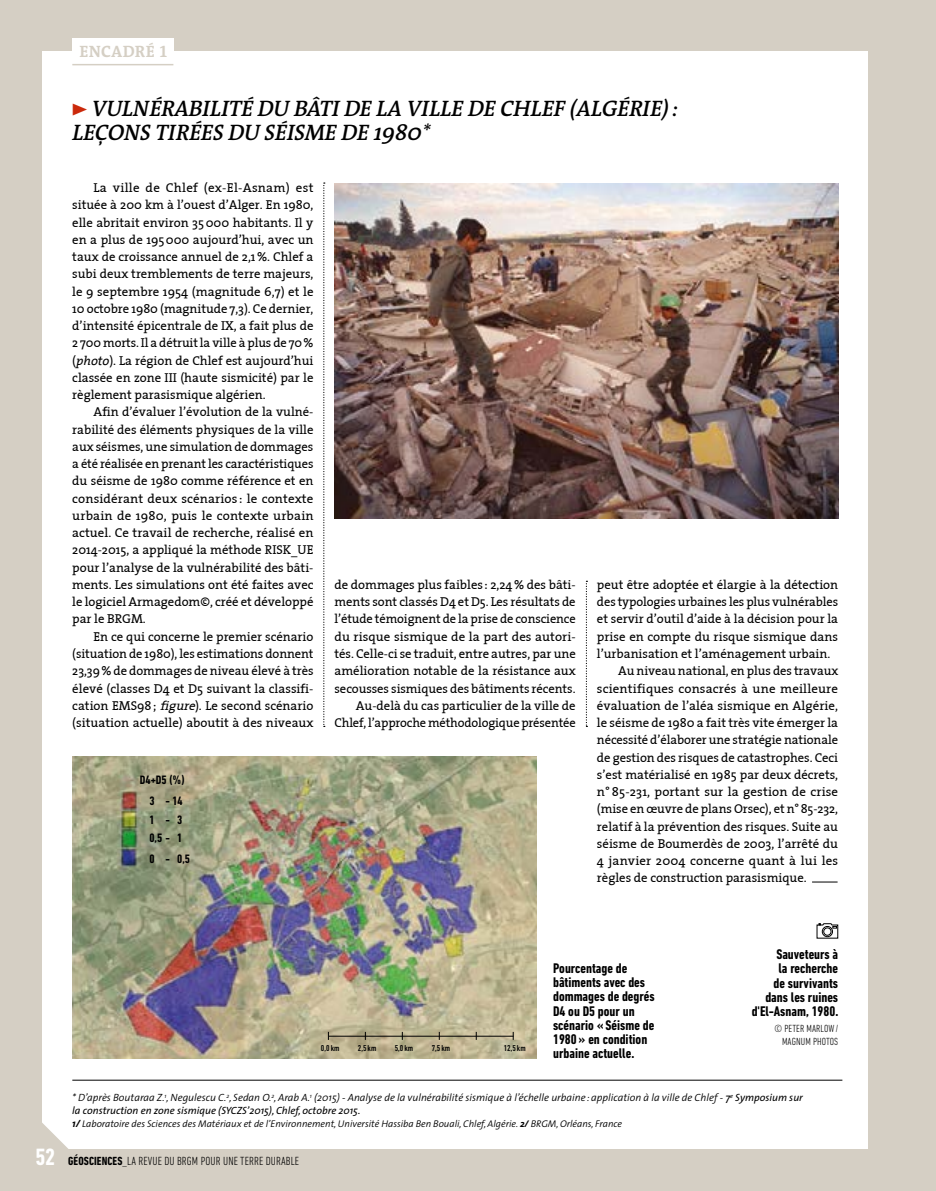
<style>
.page{position:relative;width:936px;height:1191px;background:#fff}
.page>*{position:absolute;margin:0;border:0;box-sizing:border-box;transform-origin:0 0}
.t1{font:italic 600 22.5px/24px "The Antiqua B6 i";letter-spacing:-.005em;color:#000}
.t2{font:16.5px "The Antiqua B7 c Bold Caps";letter-spacing:.02em;color:#d5cfc4}
.t3{font:700 condensed 14.25px/14.2px "DIN Next LT Pro";color:#000;text-align:right}
.t4{font:12.75px/17.2px "The Serif Plain";letter-spacing:-.005em;color:#000;text-align:justify}
.t5{font:700 condensed 12.45px/20.9px "DIN Next LT Pro";color:#000;text-align:right}
.t6{font:300 condensed 12px "DIN Next LT Pro";letter-spacing:.01em;color:#000}
.t7{font:italic 300 10.5px/12.8px "The Sans";color:#000}
.t8{font:300 condensed 10.5px/13.5px "DIN Next LT Pro";letter-spacing:.01em;color:#000;text-align:right}
.t9{font:italic 300 9.75px "The Sans";color:#000}
.t10{font:500 condensed 8.7px "DIN Next LT Pro";color:#000}
.s1{font-family:"The Sans Black Caps";font-weight:400;font-style:normal;color:#cb290b}
.s2{font-family:"The Serif";font-style:italic}
.s3{font-style:italic}
.s4{font-weight:400}
.s5{font-weight:700;font-size:10.5px}
.s6{font-weight:700}
.s7{font-weight:700;font-size:24px;color:#fff}
</style>
<div class="page">
<div style="left:0;top:0;width:935px;height:1191px;background:#d5cfc4"></div>
<div style="left:43px;top:51px;width:824px;height:1097px;background:#fff"></div>
<svg style="left:323px;top:182px;width:2px;height:545px"></svg>
<svg style="left:585px;top:581px;width:2px;height:146px"></svg>
<img style="left:334px;top:184px;width:504px;height:334px">
<hr style="left:72px;top:1080px;width:770px;height:1px;background:#000">
<svg style="left:42px;top:1119px;width:34px;height:30px"></svg>
<svg style="left:816px;top:923px;width:22px;height:16px"></svg>
<div style="left:72px;top:38px;width:101px;height:28px;background:#fff"></div>
<hr style="left:72px;top:64px;width:101px;height:1px;background:#d5cfc4">
<img style="left:72px;top:756px;width:464px;height:302px">
<hr style="left:329px;top:1035px;width:184px;height:1px;background:#000">
<svg style="left:812px;top:881px;width:25px;height:1px"></svg>
<p class="t2" style="left:79px;top:43px;width:90px">ENCADRÉ 1</p>
<h1 class="t1" style="left:72px;top:97px;width:607px"><span class="s1">&gt;</span> VULNÉRABILITÉ DU BÂTI DE LA VILLE DE CHLEF (ALGÉRIE):<br>LEÇONS TIRÉES DU SÉISME DE 1980*</h1>
<p class="t4" style="left:72px;top:179px;width:243px;text-indent:21px">La ville de Chlef (ex-El-Asnam) est située à 200 km à l’ouest d’Alger. En 1980, elle abritait environ 35000 habitants. Il y en a plus de 195000 aujourd’hui, avec un taux de croissance annuel de 2,1%. Chlef a subi deux tremblements de terre majeurs, le 9 septembre 1954 (magnitude 6,7) et le 10 octobre 1980 (magnitude 7,3). Ce dernier, d’intensité épicentrale de IX, a fait plus de 2 700 morts. Il a détruit la ville à plus de 70% (<span class="s2">photo</span>). La région de Chlef est aujourd’hui classée en zone III (haute sismicité) par le règlement parasismique algérien.</p>
<p class="t4" style="left:72px;top:403px;width:243px;text-indent:21px">Afin d’évaluer l’évolution de la vulné&shy;rabilité des éléments physiques de la ville aux séismes, une simulation de dommages a été réalisée en prenant les caractéristiques du séisme de 1980 comme référence et en considérant deux scénarios : le contexte urbain de 1980, puis le contexte urbain actuel. Ce travail de recherche, réalisé en 2014-2015, a appliqué la méthode RISK_UE pour l’analyse de la vulnérabilité des bâti&shy;ments. Les simulations ont été faites avec le logiciel Armagedom©, créé et développé par le BRGM.</p>
<p class="t4" style="left:72px;top:627px;width:243px;text-indent:21px">En ce qui concerne le premier scénario (situation de 1980), les estimations donnent 23,39% de dommages de niveau élevé à très élevé (classes D4 et D5 suivant la classifi&shy;cation EMS98; <span class="s3">figure</span>). Le second scénario (situation actuelle) aboutit à des niveaux</p>
<p class="t4" style="left:334px;top:575px;width:243px;text-align:right">de dommages plus faibles : 2,24% des bâti&shy;ments sont classés D4 et D5. Les résultats de l’étude témoignent de la prise de conscience du risque sismique de la part des autori&shy;tés. Celle-ci se traduit, entre autres, par une amélioration notable de la résistance aux secousses sismiques des bâtiments récents.<br>Au-delà du cas particulier de la ville de Chlef, l’approche méthodologique présentée</p>
<p class="t4" style="left:597px;top:575px;width:243px">peut être adoptée et élargie à la détection</p>
<p class="t4" style="left:597px;top:593px;width:243px">des typologies urbaines les plus vulnérables</p>
<p class="t4" style="left:597px;top:610px;width:243px">et servir d’outil d’aide à la décision pour la</p>
<p class="t4" style="left:597px;top:627px;width:243px">prise en compte du risque sismique dans</p>
<p class="t4" style="left:597px;top:644px;width:235px">l’urbanisation et l’aménagement urbain.</p>
<p class="t4" style="left:618px;top:662px;width:221px">Au niveau national, en plus des travaux</p>
<p class="t4" style="left:597px;top:679px;width:243px">scientifiques consacrés à une meilleure</p>
<p class="t4" style="left:597px;top:696px;width:243px">évaluation de l’aléa sismique en Algérie,</p>
<p class="t4" style="left:597px;top:713px;width:243px">le séisme de 1980 a fait très vite émerger la</p>
<p class="t4" style="left:597px;top:731px;width:242px">nécessité d’élaborer une stratégie nationale</p>
<p class="t4" style="left:597px;top:748px;width:242px">de gestion des risques de catastrophes. Ceci</p>
<p class="t4" style="left:597px;top:765px;width:243px">s’est matérialisé en 1985 par deux décrets,</p>
<p class="t4" style="left:597px;top:782px;width:243px">n° 85-231, portant sur la gestion de crise</p>
<p class="t4" style="left:597px;top:800px;width:243px">(mise en œuvre de plans Orsec), et n°85-232,</p>
<p class="t4" style="left:597px;top:817px;width:243px">relatif à la prévention des risques. Suite au</p>
<p class="t4" style="left:597px;top:834px;width:242px">séisme de Boumerdès de 2003, l’arrêté du</p>
<p class="t4" style="left:597px;top:851px;width:243px">4 janvier 2004 concerne quant à lui les</p>
<p class="t4" style="left:597px;top:869px;width:211px">règles de construction parasismique.</p>
<p class="t5" style="left:140px;top:769px;width:46px">D4+D5 (%)<br>3 - 14</p>
<p class="t5" style="left:149px;top:810px;width:34px;line-height:18.6px;text-align:left">1 - 3<br>0,5 - 1</p>
<p class="t5" style="left:149px;top:848px;width:42px">0 - 0,5</p>
<p class="t10" style="left:321px;top:1043px;width:20px">0,0km</p>
<p class="t10" style="left:358px;top:1043px;width:20px">2,5km</p>
<p class="t10" style="left:395px;top:1043px;width:20px">5,0km</p>
<p class="t10" style="left:431px;top:1043px;width:20px">7,5km</p>
<p class="t10" style="left:504px;top:1043px;width:23px">12,5km</p>
<p class="t3" style="left:553px;top:960px;width:103px;text-align:left">Pourcentage de bâtiments avec des dommages de degrés<br>D4 ou D5 pour un scénario « Séisme de<br>1980 » en condition urbaine actuelle.</p>
<p class="t3" style="left:751px;top:947px;width:88px">Sauveteurs à<br>la recherche<br>de survivants dans les ruines d'El-Asnam, 1980.</p>
<p class="t8" style="left:774px;top:1021px;width:65px">© PETER MARLOW/<br>MAGNUM PHOTOS</p>
<p class="t7" style="left:72px;top:1090px;width:732px">* D’après Boutaraa Z.<sup>1</sup>, Negulescu C.<sup>2</sup>, Sedan O.<sup>2</sup>, Arab A.<sup>1</sup> (2015) - Analyse de la vulnérabilité sismique à l’échelle urbaine : application à la ville de Chlef - <span class="s4">7</span><sup>e</sup> <span class="s4">Symposium sur la construction en zone sismique (SYCZS’2015), Chlef, octobre 2015.</span></p>
<p class="t9" style="left:72px;top:1115px;width:551px"><span class="s5">1/</span> Laboratoire des Sciences des Matériaux et de l’Environnement, Université Hassiba Ben Bouali, Chlef, Algérie. <span class="s6">2/</span> BRGM, Orléans, France</p>
<p class="t6" style="left:36px;top:1154px;width:265px"><span class="s7">52</span> <span class="s6">GÉOSCIENCES</span>_LA REVUE DU BRGM POUR UNE TERRE DURABLE</p>
</div>
